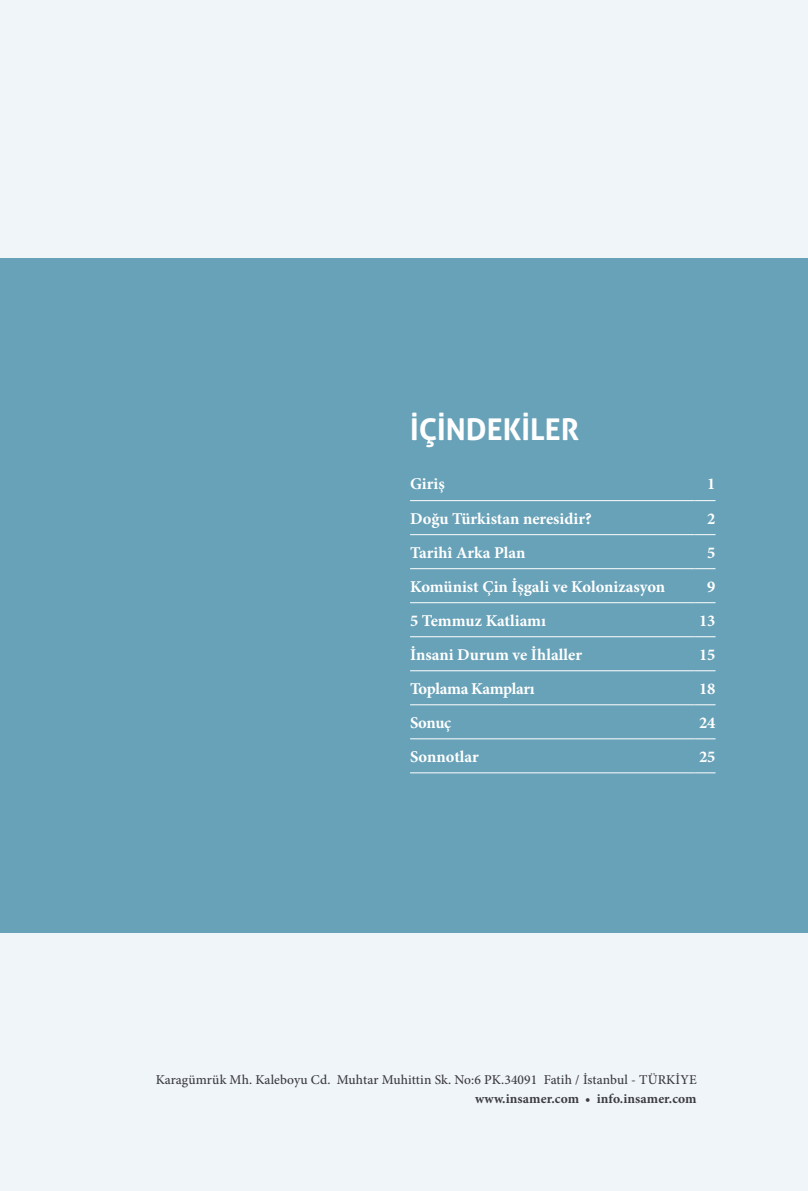
<style>
.page{position:relative;width:808px;height:1191px;background:#f0f5fa}
.page>*{position:absolute;margin:0;border:0;box-sizing:border-box;transform-origin:0 0}
.t1{font:700 30px "Aller";color:#fff}
.t2{font:700 16.5px "Minion Pro";color:#fff}
.t3{font:700 16.5px "Minion Pro";letter-spacing:-.025em;color:#fff}
.t4{font:500 13.5px "Minion Pro";letter-spacing:.005em;color:#3c3b40}
.t5{font:700 13.5px "Minion Pro";letter-spacing:.005em;color:#3c3b40}
</style>
<div class="page">
<div style="left:0;top:258px;width:808px;height:674px;background:#68a2b8"></div>
<hr style="left:410px;top:500px;width:284px;height:1px;background:#fff">
<svg style="left:694px;top:500px;width:21px;height:1px"></svg>
<hr style="left:410px;top:534px;width:284px;height:1px;background:#fff">
<svg style="left:694px;top:534px;width:21px;height:1px"></svg>
<hr style="left:410px;top:568px;width:284px;height:1px;background:#fff">
<svg style="left:694px;top:568px;width:21px;height:1px"></svg>
<hr style="left:410px;top:602px;width:284px;height:1px;background:#fff">
<svg style="left:694px;top:602px;width:21px;height:1px"></svg>
<hr style="left:410px;top:636px;width:284px;height:1px;background:#fff">
<svg style="left:694px;top:636px;width:21px;height:1px"></svg>
<hr style="left:410px;top:670px;width:284px;height:1px;background:#fff">
<svg style="left:694px;top:670px;width:21px;height:1px"></svg>
<hr style="left:410px;top:704px;width:284px;height:1px;background:#fff">
<svg style="left:694px;top:704px;width:21px;height:1px"></svg>
<hr style="left:410px;top:738px;width:284px;height:1px;background:#fff">
<svg style="left:694px;top:738px;width:21px;height:1px"></svg>
<hr style="left:410px;top:772px;width:284px;height:1px;background:#fff">
<svg style="left:694px;top:772px;width:21px;height:1px"></svg>
<h1 class="t1" style="left:410px;top:411px;width:170px">İÇİNDEKİLER</h1>
<p class="t2" style="left:410px;top:472px;width:36px">Giriş</p>
<p class="t2" style="left:707px;top:472px;width:10px">1</p>
<p class="t2" style="left:410px;top:507px;width:183px">Doğu Türkistan neresidir?</p>
<p class="t2" style="left:707px;top:507px;width:10px">2</p>
<p class="t2" style="left:410px;top:541px;width:117px">Tarihî Arka Plan</p>
<p class="t2" style="left:707px;top:541px;width:10px">5</p>
<p class="t2" style="left:410px;top:575px;width:257px">Komünist Çin İşgali ve Kolonizasyon</p>
<p class="t2" style="left:707px;top:575px;width:10px">9</p>
<p class="t2" style="left:410px;top:609px;width:137px">5 Temmuz Katliamı</p>
<p class="t2" style="left:699px;top:609px;width:18px">13</p>
<p class="t2" style="left:410px;top:643px;width:173px">İnsani Durum ve İhlaller</p>
<p class="t2" style="left:699px;top:643px;width:18px">15</p>
<p class="t3" style="left:410px;top:677px;width:126px">Toplama Kampları</p>
<p class="t2" style="left:699px;top:677px;width:18px">18</p>
<p class="t2" style="left:410px;top:711px;width:43px">Sonuç</p>
<p class="t2" style="left:699px;top:711px;width:18px">24</p>
<p class="t2" style="left:410px;top:745px;width:70px">Sonnotlar</p>
<p class="t2" style="left:699px;top:745px;width:18px">25</p>
<p class="t4" style="left:156px;top:1070px;width:542px">Karagümrük Mh. Kaleboyu Cd. Muhtar Muhittin Sk. No:6 PK.34091 Fatih / İstanbul - TÜRKİYE</p>
<p class="t5" style="left:475px;top:1089px;width:223px">www.insamer.com • info.insamer.com</p>
</div>
